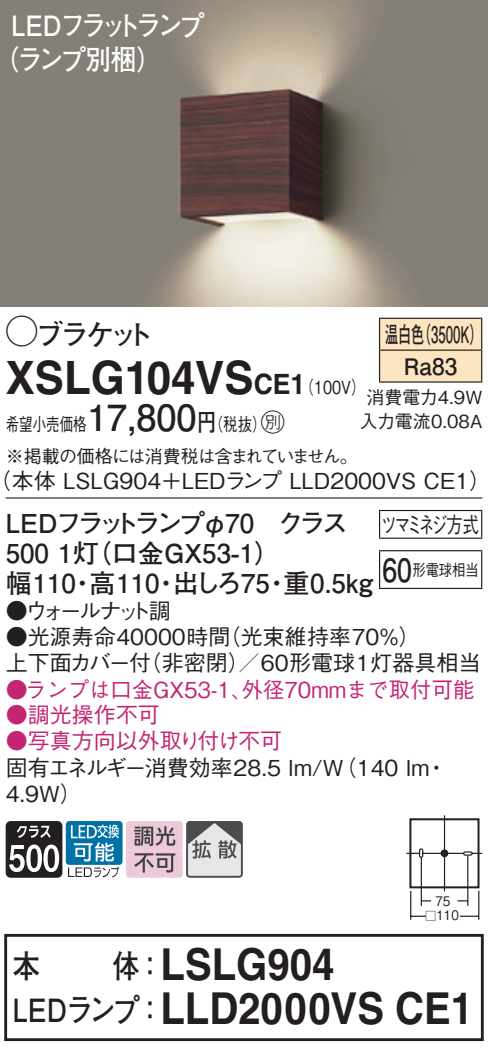
<style>
.page{position:relative;width:488px;height:1052px;background:#fff}
.page>*{position:absolute;margin:0;border:0;box-sizing:border-box;transform-origin:0 0}
.t1{font:700 46px "Helvetica LT Std";color:#231f20;scale:.95 1}
.t2{font:700 44px "Helvetica LT Std";color:#231f20;scale:.91 1}
.t3{font:700 36px "Futo Go B101 Pro";color:#231f20}
.t4{font:700 32px "Futo Go B101 Pro";letter-spacing:-.02em;color:#231f20;scale:.85 1}
.t5{font:700 32px "Futo Go B101 Pro";letter-spacing:-.02em;color:#231f20;scale:.83 1}
.t6{font:700 28px/34px "Futo Go B101 Pro";letter-spacing:-.12em;color:#fff;scale:.9 1}
.t7{font:700 28px "Futo Go B101 Pro";letter-spacing:-.135em;color:#231f20}
.t8{font:700 26px/30px "Futo Go B101 Pro";color:#231f20}
.t9{font:24px "Ford Classification 1";color:#231f20}
.t10{font:700 22.8px/32px "Futo Go B101 Pro";color:#231f20;scale:.58 1}
.t11{font:500 22px/26px "Gothic BBB Pro";color:#231f20}
.t12{font:500 22px "Gothic BBB Pro";color:#c42573}
.t13{font:500 22px "Gothic BBB Pro";letter-spacing:-.185em;color:#231f20}
.t14{font:500 22px "Gothic BBB Pro";letter-spacing:-.085em;color:#231f20}
.t15{font:500 22px "Gothic BBB Pro";letter-spacing:-.19em;color:#231f20;scale:.73 1}
.t16{font:500 18px/31.6px "Gothic BBB Pro";letter-spacing:-.04em;color:#231f20;scale:.75 1}
.t17{font:500 18px/24px "Gothic BBB Pro";color:#231f20;text-align:center}
.t18{font:500 18px "Gothic BBB Pro";color:#231f20;scale:.8 1}
.t19{font:500 16px "Gothic BBB Pro";color:#231f20;scale:.83 1}
.t20{font:500 13.2px "Gothic BBB Pro";color:#231f20;scale:.9 1}
.t21{font:500 11.2px "Gothic BBB Pro";color:#231f20}
.s1{font-family:"Ford Classification 1";font-weight:400;font-size:32px}
.s2{font-size:28px}
.s3{font-family:"Gothic BBB Pro";font-weight:500;font-size:18px}
.s4{font-family:"Helvetica LT Std";font-weight:700;font-size:28px}
.s5{font-family:"Futo Go B101 Pro";font-weight:700;font-size:24px}
</style>
<div class="page">
<img style="left:0;top:0;width:488px;height:306px">
<div style="left:380px;top:319px;width:101px;height:62px;background:#fee5c1"></div>
<hr style="left:379px;top:317px;width:103px;height:2px;background:#231f20">
<hr style="left:379px;top:319px;width:1px;height:30px;background:#231f20">
<hr style="left:481px;top:319px;width:1px;height:30px;background:#231f20">
<hr style="left:379px;top:349px;width:103px;height:2px;background:#231f20">
<hr style="left:379px;top:351px;width:1px;height:30px;background:#231f20">
<hr style="left:481px;top:351px;width:1px;height:30px;background:#231f20">
<hr style="left:379px;top:381px;width:103px;height:2px;background:#231f20">
<hr style="left:6px;top:497px;width:476px;height:1px;background:#231f20">
<svg style="left:379px;top:511px;width:1px;height:26px"></svg>
<hr style="left:379px;top:510px;width:103px;height:1px;background:#231f20">
<svg style="left:481px;top:511px;width:1px;height:26px"></svg>
<hr style="left:379px;top:537px;width:103px;height:2px;background:#231f20">
<hr style="left:379px;top:551px;width:1px;height:37px;background:#231f20">
<hr style="left:379px;top:550px;width:103px;height:1px;background:#231f20">
<hr style="left:481px;top:551px;width:1px;height:37px;background:#231f20">
<hr style="left:379px;top:587px;width:103px;height:2px;background:#231f20">
<div style="left:419px;top:848px;width:4px;height:10px;border:1px solid #231f20;border-radius:2px"></div>
<hr style="left:443px;top:815px;width:2px;height:76px;background:#231f20">
<svg style="left:463px;top:851px;width:19px;height:4px"></svg>
<hr style="left:422px;top:852px;width:41px;height:2px;background:#231f20">
<svg style="left:406px;top:852px;width:13px;height:2px"></svg>
<div style="left:440px;top:849px;width:8px;height:8px;background:#231f20;border-radius:50%"></div>
<hr style="left:467px;top:855px;width:1px;height:50px;background:#231f20">
<hr style="left:420px;top:857px;width:2px;height:48px;background:#231f20">
<svg style="left:410px;top:890px;width:21px;height:29px"></svg>
<svg style="left:457px;top:890px;width:22px;height:29px"></svg>
<div style="left:409px;top:818px;width:70px;height:70px;border:2px solid #231f20"></div>
<svg style="left:6px;top:821px;width:56px;height:56px"></svg>
<div style="left:66px;top:821px;width:56px;height:43px;background:#0071a5;border-radius:3px"></div>
<svg style="left:68px;top:824px;width:51px;height:53px"></svg>
<svg style="left:126px;top:821px;width:114px;height:56px;background:#c1b3bb"></svg>
<div style="left:186px;top:821px;width:57px;height:56px;border:2px solid #4b4c4d;border-radius:3px"></div>
<div style="left:4px;top:933px;width:479px;height:107px;border:3px solid #231f20"></div>
<p class="t6" style="left:-7px;top:5px;width:237px;text-indent:18px">LEDフラットランプ（ランプ別梱(</p>
<p class="t7" style="left:6px;top:312px;width:150px"><span class="s1">A</span>ブラケット</p>
<p class="t10" style="left:417px;top:315px;width:115px">（3500 (K</p>
<p class="t10" style="left:403px;top:315px;width:94px;text-indent:-19px">温白色<br>Ra83</p>
<p class="t17" style="left:359px;top:383px;width:124px">消費電力4.9W入力電流0.08A</p>
<h1 class="t1" style="left:6px;top:349px;width:301px">XSLG104VS<span class="s2">CE</span></h1>
<p class="t9" style="left:252px;top:410px;width:34px">C<span class="s3">）</span></p>
<p class="t18" style="left:290px;top:372px;width:95px">（<span class="s4">1</span> 100 (V</p>
<h3 class="t3" style="left:87px;top:389px;width:111px">17,800</h3>
<p class="t18" style="left:197px;top:410px;width:70px">（<span class="s5">円</span>税抜</p>
<p class="t16" style="left:6px;top:406px;width:471px">希望小売価格<br>※掲載の価格には消費税は含まれていません。</p>
<p class="t11" style="left:-10px;top:465px;width:502px">（本体 LSLG904＋LEDランプ LLD2000VS CE1(</p>
<p class="t8" style="left:6px;top:504px;width:276px">LEDフラットランプφ70<br>500 （灯1 口金GX53-1(</p>
<p class="t8" style="left:278px;top:504px;width:71px">クラス</p>
<p class="t8" style="left:283px;top:564px;width:91px">重0.5kg</p>
<p class="t8" style="left:6px;top:564px;width:72px">幅110</p>
<p class="t13" style="left:6px;top:593px;width:167px">●ウォールナット調</p>
<p class="t8" style="left:89px;top:564px;width:72px">高110</p>
<p class="t8" style="left:173px;top:564px;width:99px">出しろ75</p>
<p class="t8" style="left:70px;top:564px;width:27px">・</p>
<p class="t8" style="left:153px;top:564px;width:27px">・</p>
<p class="t8" style="left:263px;top:564px;width:27px">・</p>
<p class="t15" style="left:381px;top:506px;width:135px">ツマミネジ方式</p>
<p class="t19" style="left:412px;top:556px;width:81px">形電球相当</p>
<h3 class="t5" style="left:382px;top:544px;width:37px">60</h3>
<p class="t11" style="left:219px;top:621px;width:203px">（光束維持率70％(</p>
<p class="t11" style="left:6px;top:621px;width:226px">●光源寿命40000時間</p>
<p class="t11" style="left:140px;top:647px;width:111px">（非密閉）</p>
<p class="t14" style="left:6px;top:645px;width:147px">上下面カバー付</p>
<p class="t12" style="left:6px;top:697px;width:156px">●調光操作不可</p>
<p class="t12" style="left:6px;top:723px;width:278px">●写真方向以外取り付け不可</p>
<p class="t11" style="left:238px;top:647px;width:244px">／60形電球1灯器具相当</p>
<p class="t12" style="left:6px;top:672px;width:248px">●ランプは口金GX53-1、</p>
<p class="t12" style="left:242px;top:672px;width:234px">外径70mmまで取付可能</p>
<p class="t11" style="left:6px;top:751px;width:425px">固有エネルギー消費効率28.5 lm （W/ 140 lm<br>4.9W(</p>
<p class="t11" style="left:425px;top:751px;width:23px">・</p>
<p class="t20" style="left:435px;top:890px;width:18px">75</p>
<p class="t20" style="left:436px;top:904px;width:26px">110</p>
<p class="t21" style="left:425px;top:907px;width:13px">□</p>
<h3 class="t4" style="left:13px;top:939px;width:34px">本</h3>
<h3 class="t4" style="left:113px;top:939px;width:62px">体：</h3>
<h2 class="t2" style="left:160px;top:937px;width:192px">LSLG904</h2>
<h3 class="t4" style="left:13px;top:983px;width:179px">LEDランプ：</h3>
<h2 class="t2" style="left:160px;top:981px;width:345px">LLD2000VS CE1</h2>
</div>
